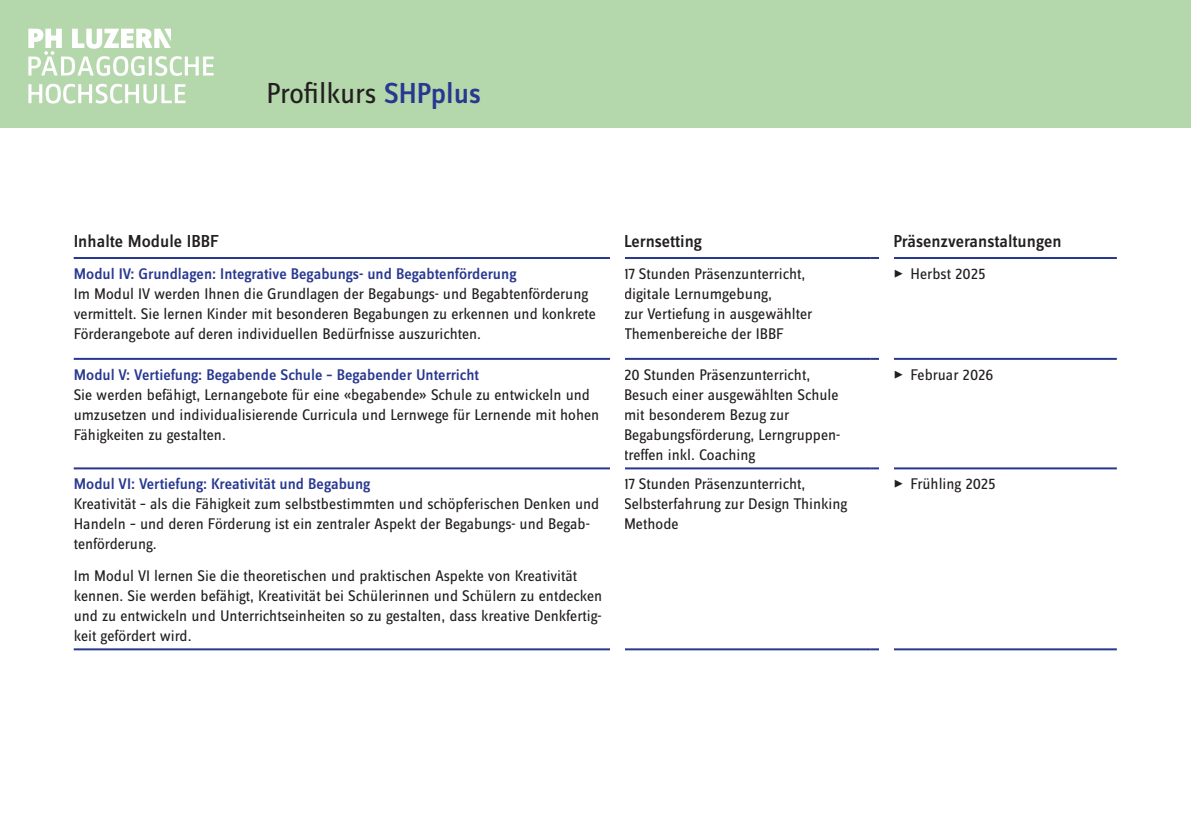
<style>
.page{position:relative;width:1191px;height:840px;background:#fff}
.page>*{position:absolute;margin:0;border:0;box-sizing:border-box;transform-origin:0 0}
.t1{font:30px "Zine Sans Dis OT";letter-spacing:-.01em;color:#231f20}
.Lauftext_normal{font:500 18px "Zine Sans Dis OT";color:#231f20}
.Lauftext_normal_mA{font:16px/20px "Zine Sans Dis OT";color:#231f20}
.Lauftext_normal-2{font:16px/20px "Zine Sans Dis OT";color:#231f20}
.Lauftext_normal-3{font:500 16px "Zine Sans Dis OT";color:#283890}
.s1{font-weight:500;color:#283890}
</style>
<div class="page">
<div style="left:0;top:0;width:1191px;height:128px;background:#b5d7ac"></div>
<svg style="left:28px;top:84px;width:157px;height:19px"></svg>
<svg style="left:28px;top:29px;width:186px;height:47px"></svg>
<hr style="left:74px;top:648px;width:543px;height:2px;background:#283890">
<hr style="left:617px;top:648px;width:254px;height:2px;background:#283890">
<hr style="left:871px;top:648px;width:245px;height:2px;background:#283890">
<hr style="left:74px;top:467px;width:543px;height:2px;background:#283890">
<hr style="left:617px;top:467px;width:254px;height:2px;background:#283890">
<hr style="left:871px;top:467px;width:245px;height:2px;background:#283890">
<hr style="left:74px;top:257px;width:543px;height:2px;background:#283890">
<hr style="left:617px;top:257px;width:254px;height:2px;background:#283890">
<hr style="left:871px;top:257px;width:245px;height:2px;background:#283890">
<hr style="left:74px;top:357px;width:543px;height:2px;background:#283890">
<hr style="left:617px;top:357px;width:254px;height:2px;background:#283890">
<hr style="left:871px;top:357px;width:245px;height:2px;background:#283890">
<div style="left:610px;top:220px;width:14px;height:449px;background:#fff"></div>
<div style="left:879px;top:220px;width:14px;height:449px;background:#fff"></div>
<h1 class="t1" style="left:266px;top:79px;width:216px">Profilkurs <span class="s1">SHPplus</span></h1>
<p class="Lauftext_normal" style="left:74px;top:231px;width:147px">Inhalte Module IBBF</p>
<p class="Lauftext_normal" style="left:624px;top:231px;width:79px">Lernsetting</p>
<p class="Lauftext_normal" style="left:893px;top:231px;width:169px">Präsenzveranstaltungen</p>
<p class="Lauftext_normal-3" style="left:74px;top:265px;width:444px">Modul IV: Grundlagen: Integrative Begabungs- und Begabtenförderung</p>
<p class="Lauftext_normal_mA" style="left:74px;top:284px;width:524px">Im Modul IV werden Ihnen die Grundlagen der Begabungs- und Begabtenförderung vermittelt. Sie lernen Kinder mit besonderen Begabungen zu erkennen und konkrete<br>Förderangebote auf deren individuellen Bedürfnisse auszurichten.</p>
<p class="Lauftext_normal-2" style="left:624px;top:264px;width:190px">17 Stunden Präsenzunterricht, digitale Lernumgebung,<br>zur Vertiefung in ausgewählter<br>Themenbereiche der IBBF</p>
<p class="Lauftext_normal-2" style="left:893px;top:264px;width:94px">✓ Herbst 2025</p>
<p class="Lauftext_normal-3" style="left:74px;top:366px;width:407px">Modul V: Vertiefung: Begabende Schule – Begabender Unterricht</p>
<p class="Lauftext_normal_mA" style="left:74px;top:385px;width:527px">Sie werden befähigt, Lernangebote für eine «begabende» Schule zu entwickeln und umzusetzen und individualisierende Curricula und Lernwege für Lernende mit hohen<br>Fähigkeiten zu gestalten.</p>
<p class="Lauftext_normal-3" style="left:74px;top:476px;width:298px">Modul VI: Vertiefung: Kreativität und Begabung</p>
<p class="Lauftext_normal_mA" style="left:74px;top:494px;width:527px">Kreativität – als die Fähigkeit zum selbstbestimmten und schöpferischen Denken und<br>Handeln – und deren Förderung ist ein zentraler Aspekt der Begabungs- und Begab&shy;tenförderung.</p>
<p class="Lauftext_normal_mA" style="left:74px;top:566px;width:530px">Im Modul VI lernen Sie die theoretischen und praktischen Aspekte von Kreativität kennen. Sie werden befähigt, Kreativität bei Schülerinnen und Schülern zu entdecken und zu entwickeln und Unterrichtseinheiten so zu gestalten, dass kreative Denkfertig&shy;keit gefördert wird.</p>
<p class="Lauftext_normal-2" style="left:624px;top:365px;width:218px">20 Stunden Präsenzunterricht,<br>Besuch einer ausgewählten Schule mit besonderem Bezug zur<br>Begabungsförderung, Lerngruppen&shy;treffen inkl. Coaching</p>
<p class="Lauftext_normal-2" style="left:893px;top:365px;width:101px">✓ Februar 2026</p>
<p class="Lauftext_normal-2" style="left:624px;top:474px;width:225px">17 Stunden Präsenzunterricht,<br>Selbsterfahrung zur Design Thinking<br>Methode</p>
<p class="Lauftext_normal-2" style="left:893px;top:474px;width:103px">✓ Frühling 2025</p>
</div>
